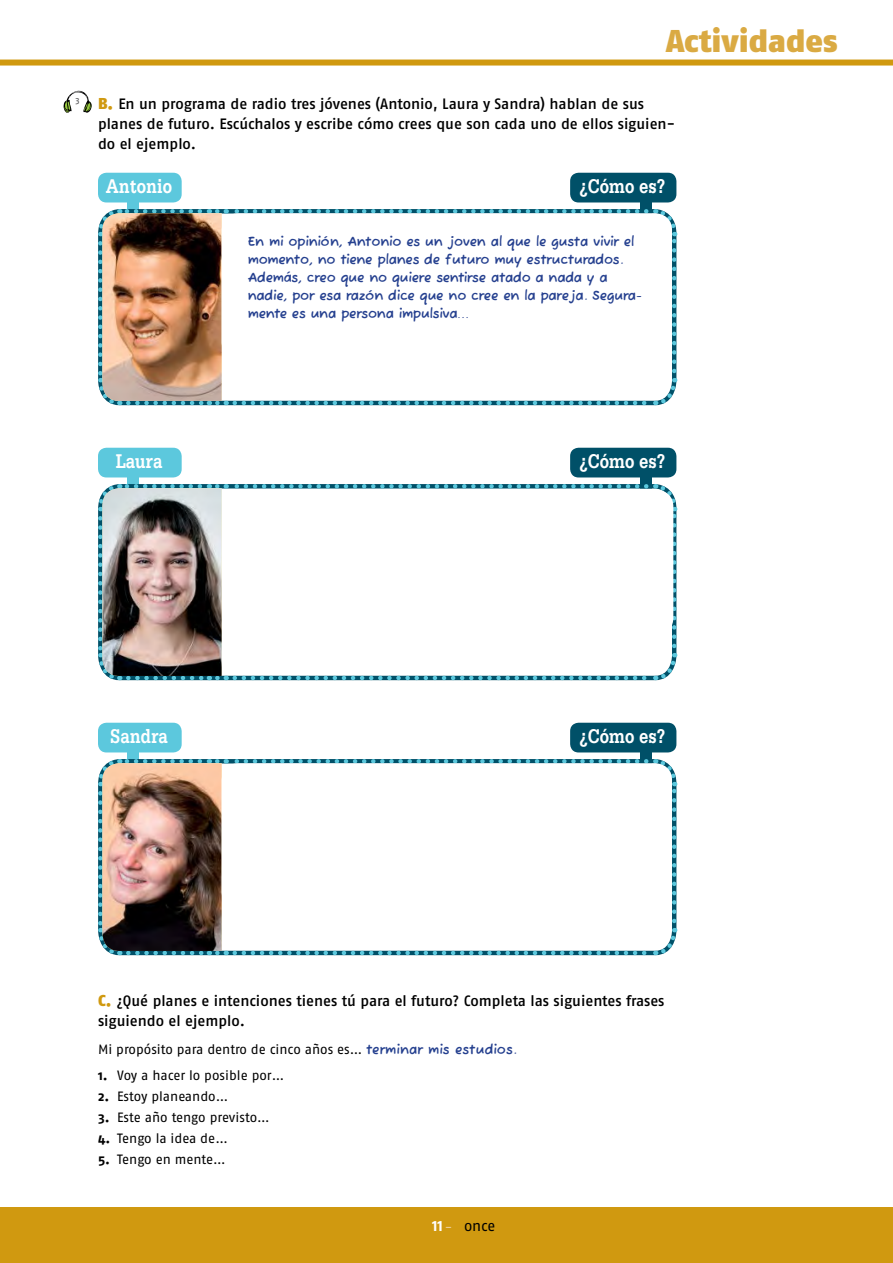
<style>
.page{position:relative;width:893px;height:1263px;background:#fff}
.page>*{position:absolute;margin:0;border:0;box-sizing:border-box;transform-origin:0 0}
.t1{font:900 31.5px "Fago No Lf";color:#daaa43}
.t2{font:700 21px "Serifa";color:#fff;scale:.8 1}
.t3{font:500 15px/19.8px "Fago No";letter-spacing:-.005em;color:#000}
.t4{font:15px "Fago No";color:#000}
.t5{font:700 15px "Fago No Lf";color:#fff}
.t6{font:13.5px/18px "Fuzzy Bubbles ROB Bold";letter-spacing:-.02em;color:#25408f}
.t7{font:13.5px "Fago No";letter-spacing:-.005em;color:#000}
.t8{font:9px "Fago No Lf";color:#4d4d4f}
.s1{font-family:"Fago No Tf";font-weight:900;font-size:15.75px;color:#d09910}
.s2{font-family:"Sweet Pea"}
.s3{font-family:"Fuzzy Bubbles ROB Bold";color:#25408f}
.s4{font-weight:700}
.s5{font-family:"Fago No";font-weight:400;font-size:13.5px;color:#ebcd94}
</style>
<div class="page">
<div style="left:640px;top:185px;width:12px;height:41px;background:#005068"></div>
<div style="left:127px;top:185px;width:12px;height:41px;background:#5cc8dd"></div>
<svg style="left:98px;top:209px;width:580px;height:197px"></svg>
<img style="left:103px;top:213px;width:119px;height:188px">
<div style="left:222px;top:213px;width:450px;height:145px;background:#fff;border-radius:17px"></div>
<div style="left:570px;top:173px;width:106px;height:29px;background:#005068;border-radius:9px"></div>
<div style="left:98px;top:173px;width:84px;height:29px;background:#5cc8dd;border-radius:9px"></div>
<div style="left:640px;top:460px;width:12px;height:41px;background:#005068"></div>
<div style="left:127px;top:460px;width:12px;height:41px;background:#5cc8dd"></div>
<svg style="left:98px;top:484px;width:580px;height:197px"></svg>
<img style="left:103px;top:488px;width:119px;height:188px">
<div style="left:223px;top:490px;width:450px;height:145px;background:#fff;border-radius:17px"></div>
<div style="left:570px;top:448px;width:106px;height:29px;background:#005068;border-radius:9px"></div>
<div style="left:98px;top:448px;width:84px;height:29px;background:#5cc8dd;border-radius:9px"></div>
<div style="left:640px;top:735px;width:12px;height:41px;background:#005068"></div>
<div style="left:127px;top:735px;width:12px;height:41px;background:#5cc8dd"></div>
<svg style="left:98px;top:759px;width:580px;height:197px"></svg>
<img style="left:103px;top:763px;width:119px;height:188px">
<div style="left:222px;top:763px;width:450px;height:145px;background:#fff;border-radius:17px"></div>
<div style="left:570px;top:723px;width:106px;height:29px;background:#005068;border-radius:9px"></div>
<div style="left:98px;top:723px;width:84px;height:29px;background:#5cc8dd;border-radius:9px"></div>
<svg style="left:63px;top:90px;width:29px;height:23px"></svg>
<div style="left:0;top:1208px;width:893px;height:55px;background:#d09910"></div>
<div style="left:0;top:60px;width:893px;height:6px;background:#d09910"></div>
<p class="t8" style="left:75px;top:96px;width:6px">3</p>
<h1 class="t1" style="left:666px;top:22px;width:173px">Actividades</h1>
<p class="t3" style="left:98px;top:94px;width:578px"><span class="s1">B.</span> En un programa de radio tres jóvenes (Antonio, Laura y Sandra) hablan de sus planes de futuro. Escúchalos y escribe cómo crees que son cada uno de ellos siguien&shy;do el ejemplo.</p>
<h2 class="t2" style="left:106px;top:174px;width:84px">Antonio</h2>
<h2 class="t2" style="left:579px;top:174px;width:109px">¿Cómo es?</h2>
<p class="t6" style="left:248px;top:232px;width:396px">En mi opinión, Antonio es un joven al que le gusta vivir el momento, no tiene planes de futuro muy estructurados.<br>Además, creo que no quiere sentirse atado a nada y a nadie, por esa razón dice que no cree en la pareja. Segura&shy;mente es una persona impulsiva<span class="s2">…</span></p>
<h2 class="t2" style="left:116px;top:449px;width:60px">Laura</h2>
<h2 class="t2" style="left:579px;top:449px;width:109px">¿Cómo es?</h2>
<h2 class="t2" style="left:110px;top:724px;width:74px">Sandra</h2>
<h2 class="t2" style="left:579px;top:724px;width:109px">¿Cómo es?</h2>
<p class="t3" style="left:98px;top:991px;width:568px"><span class="s1">C.</span> ¿Qué planes e intenciones tienes tú para el futuro? Completa las siguientes frases siguiendo el ejemplo.</p>
<p class="t7" style="left:98px;top:1042px;width:420px">Mi propósito para dentro de cinco años es… <span class="s3">terminar mis estudios.</span></p>
<p class="t7" style="left:98px;top:1067px;width:188px"><span class="s4">1.</span> Voy a hacer lo posible por…</p>
<p class="t7" style="left:98px;top:1088px;width:132px"><span class="s4">2.</span> Estoy planeando…</p>
<p class="t7" style="left:98px;top:1109px;width:173px"><span class="s4">3.</span> Este año tengo previsto…</p>
<p class="t7" style="left:98px;top:1130px;width:131px"><span class="s4">4.</span> Tengo la idea de…</p>
<p class="t7" style="left:98px;top:1151px;width:129px"><span class="s4">5.</span> Tengo en mente…</p>
<p class="t5" style="left:432px;top:1217px;width:22px">11<span class="s5">-</span></p>
<p class="t4" style="left:464px;top:1217px;width:33px">once</p>
</div>
